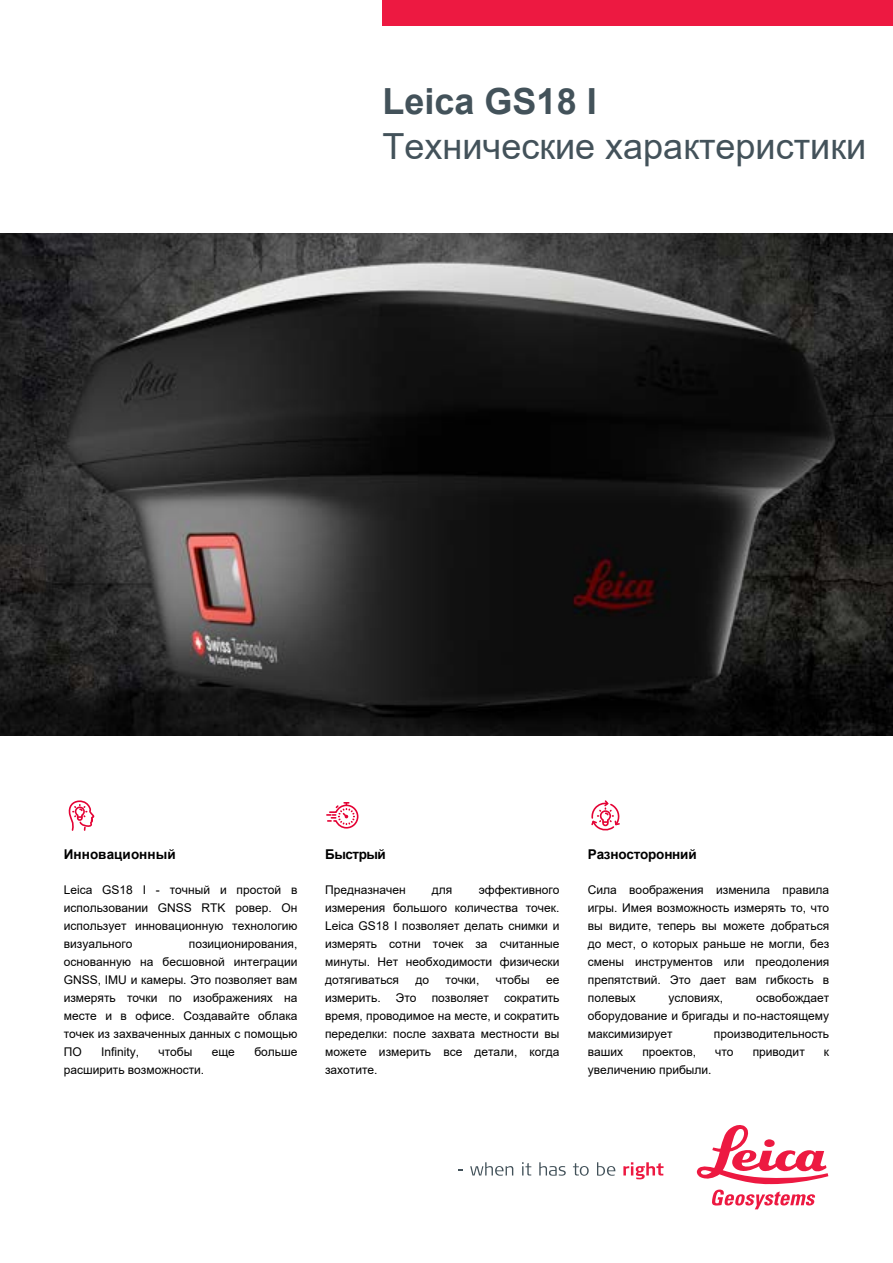
<style>
.page{position:relative;width:893px;height:1263px;background:#fff}
.page>*{position:absolute;margin:0;border:0;box-sizing:border-box;transform-origin:0 0}
.t1{font:36px "Arial";color:#43525a}
.t2{font:700 36px "Arial";color:#43525a}
.t3{font:700 13.5px "Arial";letter-spacing:-.015em;color:#000}
.t4{font:700 13.5px "Arial";letter-spacing:.005em;color:#000}
.t5{font:12px/18px "Arial";color:#000;text-align:justify}
</style>
<div class="page">
<div style="left:383px;top:0;width:510px;height:26px;background:#ed1941"></div>
<img style="left:0;top:234px;width:893px;height:502px">
<svg style="left:470px;top:1162px;width:43px;height:14px"></svg>
<svg style="left:522px;top:1162px;width:9px;height:13px"></svg>
<svg style="left:539px;top:1162px;width:27px;height:14px"></svg>
<svg style="left:573px;top:1163px;width:16px;height:13px"></svg>
<svg style="left:597px;top:1162px;width:18px;height:14px"></svg>
<svg style="left:623px;top:1162px;width:40px;height:17px"></svg>
<svg style="left:697px;top:1125px;width:131px;height:84px"></svg>
<svg style="left:327px;top:802px;width:32px;height:27px"></svg>
<svg style="left:68px;top:800px;width:27px;height:31px"></svg>
<svg style="left:591px;top:800px;width:29px;height:31px"></svg>
<h1 class="t2" style="left:383px;top:76px;width:216px">Leica GS18 I</h1>
<h1 class="t1" style="left:383px;top:121px;width:485px">Технические характеристики</h1>
<p class="t4" style="left:64px;top:845px;width:113px">Инновационный</p>
<p class="t5" style="left:64px;top:880px;width:235px">Leica GS18 I - точный и простой в использовании GNSS RTK ровер. Он использует инновационную технологию визуального</p>
<p class="t5" style="left:64px;top:934px;width:235px;text-indent:125px">позиционирования, основанную на бесшовной интеграции GNSS, IMU и камеры. Это позволяет вам измерять точки по изображениях на месте и в офисе. Создавайте облака точек из захваченных данных с помощью ПО</p>
<p class="t5" style="left:101px;top:1042px;width:40px">Infinity,</p>
<p class="t5" style="left:158px;top:1042px;width:35px">чтобы</p>
<p class="t5" style="left:212px;top:1042px;width:25px">еще</p>
<p class="t5" style="left:254px;top:1042px;width:45px">больше</p>
<p class="t5" style="left:64px;top:1060px;width:142px">расширить возможности.</p>
<p class="t3" style="left:325px;top:845px;width:62px">Быстрый</p>
<p class="t5" style="left:325px;top:880px;width:82px">Предназначен</p>
<p class="t5" style="left:432px;top:880px;width:22px">для</p>
<p class="t5" style="left:325px;top:880px;width:236px;text-indent:154px">эффективного измерения большого количества точек.<br>Leica GS18 I позволяет делать снимки и измерять сотни точек за считанные минуты. Нет необходимости физически дотягиваться</p>
<p class="t5" style="left:416px;top:970px;width:15px">до</p>
<p class="t5" style="left:446px;top:970px;width:35px">точки,</p>
<p class="t5" style="left:496px;top:970px;width:35px">чтобы</p>
<p class="t5" style="left:546px;top:970px;width:15px">ее</p>
<p class="t5" style="left:325px;top:988px;width:57px">измерить.</p>
<p class="t5" style="left:396px;top:988px;width:22px">Это</p>
<p class="t5" style="left:432px;top:988px;width:59px">позволяет</p>
<p class="t5" style="left:325px;top:988px;width:236px;text-indent:179px">сократить время, проводимое на месте, и сократить переделки: после захвата местности вы можете измерить все детали, когда захотите.</p>
<p class="t3" style="left:588px;top:845px;width:110px">Разносторонний</p>
<p class="t5" style="left:588px;top:880px;width:243px">Сила воображения изменила правила игры. Имея возможность измерять то, что вы видите, теперь вы можете добраться до мест, о которых раньше не могли, без смены инструментов или преодоления препятствий. Это дает вам гибкость в полевых</p>
<p class="t5" style="left:588px;top:988px;width:243px;text-indent:168px">освобождает оборудование и бригады и по-настоящему максимизирует</p>
<p class="t5" style="left:669px;top:988px;width:56px">условиях,</p>
<p class="t5" style="left:714px;top:1024px;width:117px">производительность</p>
<p class="t5" style="left:588px;top:1042px;width:37px">ваших</p>
<p class="t5" style="left:642px;top:1042px;width:55px">проектов,</p>
<p class="t5" style="left:715px;top:1042px;width:20px">что</p>
<p class="t5" style="left:753px;top:1042px;width:54px">приводит</p>
<p class="t5" style="left:824px;top:1042px;width:7px">к</p>
<p class="t5" style="left:588px;top:1060px;width:125px">увеличению прибыли.</p>
</div>
